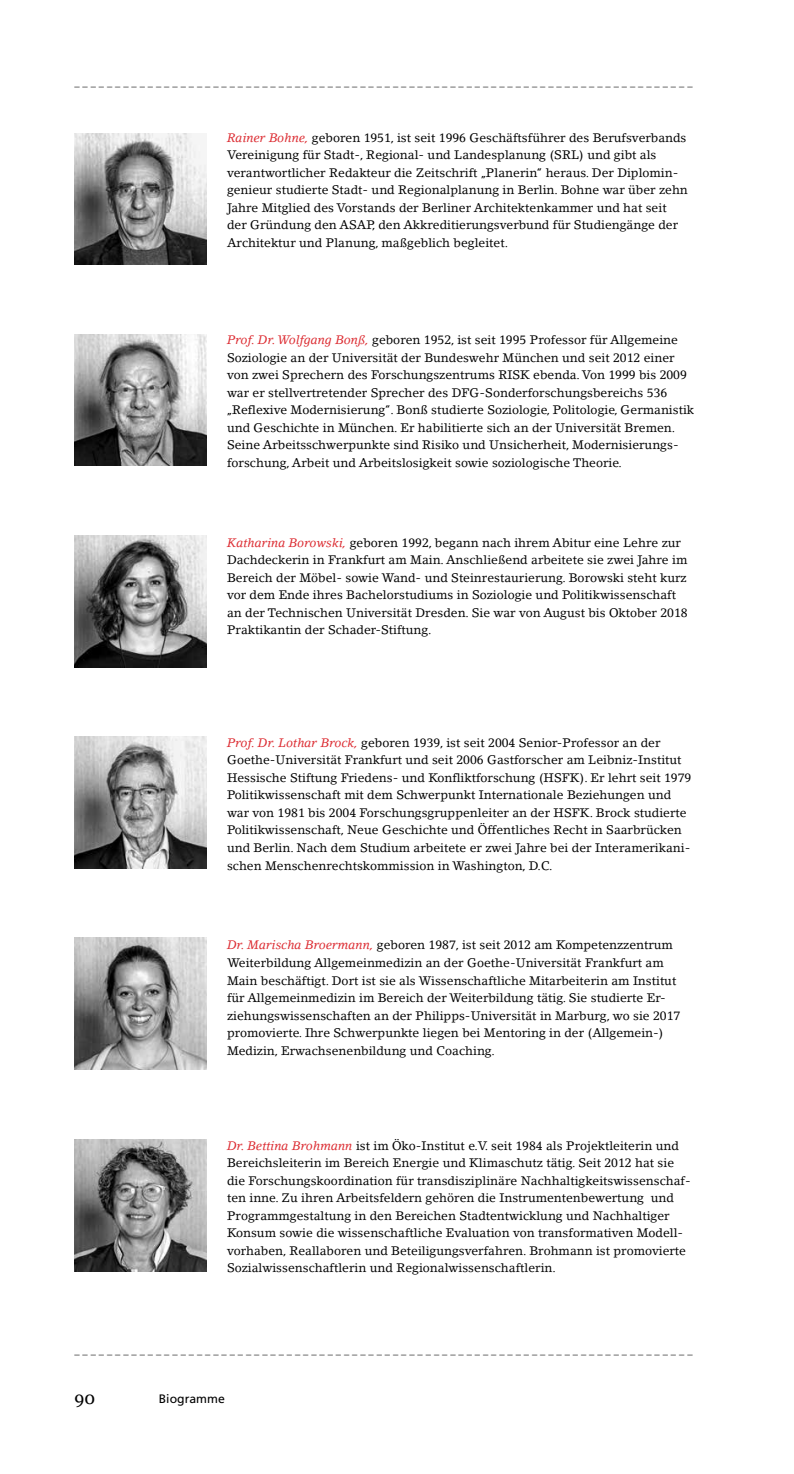
<style>
.page{position:relative;width:794px;height:1474px;background:#fff}
.page>*{position:absolute;margin:0;border:0;box-sizing:border-box;transform-origin:0 0}
.t1{font:17.5px "Georgia";color:#000}
.t2{font:12.25px/17.5px "Lino Letter Std";color:#000}
.t3{font:12.25px "Frutiger";color:#000}
.t4{font:10.5px "Frutiger";color:#000}
.s1{font-style:italic;color:#dc2c32}
</style>
<div class="page">
<img style="left:74px;top:133px;width:132px;height:132px">
<img style="left:74px;top:334px;width:132px;height:131px">
<img style="left:74px;top:535px;width:132px;height:132px">
<img style="left:74px;top:736px;width:132px;height:132px">
<img style="left:74px;top:937px;width:132px;height:132px">
<img style="left:74px;top:1139px;width:132px;height:132px">
<p class="t4" style="left:74px;top:76px;width:619px">_ _ _ _ _ _ _ _ _ _ _ _ _ _ _ _ _ _ _ _ _ _ _ _ _ _ _ _ _ _ _ _ _ _ _ _ _ _ _ _ _ _ _ _ _ _ _ _ _ _ _ _ _ _ _ _ _ _ _ _ _ _ _ _ _ _ _ _ _ _ _ _ _ _ _ _</p>
<p class="t2" style="left:227px;top:129px;width:462px"><span class="s1">Rainer Bohne,</span> geboren 1951, ist seit 1996 Geschäftsführer des Berufsverbands Vereinigung für Stadt-, Regional- und Landesplanung (SRL) und gibt als verantwortlicher Redakteur die Zeitschrift „Planerin“ heraus. Der Diplomin&shy;genieur studierte Stadt- und Regionalplanung in Berlin. Bohne war über zehn Jahre Mitglied des Vorstands der Berliner Architektenkammer und hat seit der Gründung den ASAP, den Akkreditierungsverbund für Studiengänge der Architektur und Planung, maßgeblich begleitet.</p>
<p class="t2" style="left:227px;top:331px;width:468px"><span class="s1">Prof. Dr. Wolfgang Bonß,</span> geboren 1952, ist seit 1995 Professor für Allgemeine Soziologie an der Universität der Bundeswehr München und seit 2012 einer von zwei Sprechern des Forschungszentrums RISK ebenda. Von 1999 bis 2009 war er stellvertretender Sprecher des DFG-Sonderforschungsbereichs 536 „Reflexive Modernisierung“. Bonß studierte Soziologie, Politologie, Germanistik und Geschichte in München. Er habilitierte sich an der Universität Bremen.<br>Seine Arbeitsschwerpunkte sind Risiko und Unsicherheit, Modernisierungs&shy;forschung, Arbeit und Arbeitslosigkeit sowie soziologische Theorie.</p>
<p class="t2" style="left:227px;top:534px;width:462px"><span class="s1">Katharina Borowski,</span> geboren 1992, begann nach ihrem Abitur eine Lehre zur Dachdeckerin in Frankfurt am Main. Anschließend arbeitete sie zwei Jahre im Bereich der Möbel- sowie Wand- und Steinrestaurierung. Borowski steht kurz vor dem Ende ihres Bachelorstudiums in Soziologie und Politikwissenschaft an der Technischen Universität Dresden. Sie war von August bis Oktober 2018<br>Praktikantin der Schader-Stiftung.</p>
<p class="t2" style="left:227px;top:733px;width:466px"><span class="s1">Prof. Dr. Lothar Brock,</span> geboren 1939, ist seit 2004 Senior-Professor an der Goethe-Universität Frankfurt und seit 2006 Gastforscher am Leibniz-Institut Hessische Stiftung Friedens- und Konfliktforschung (HSFK). Er lehrt seit 1979<br>Politikwissenschaft mit dem Schwerpunkt Internationale Beziehungen und war von 1981 bis 2004 Forschungsgruppenleiter an der HSFK. Brock studierte Politikwissenschaft, Neue Geschichte und Öffentliches Recht in Saarbrücken und Berlin. Nach dem Studium arbeitete er zwei Jahre bei der Interamerikani&shy;schen Menschenrechtskommission in Washington, D.C.</p>
<p class="t2" style="left:227px;top:936px;width:455px"><span class="s1">Dr. Marischa Broermann,</span> geboren 1987, ist seit 2012 am Kompetenzzentrum Weiterbildung Allgemeinmedizin an der Goethe-Universität Frankfurt am Main beschäftigt. Dort ist sie als Wissenschaftliche Mitarbeiterin am Institut für Allgemeinmedizin im Bereich der Weiterbildung tätig. Sie studierte Er&shy;ziehungswissenschaften an der Philipps-Universität in Marburg, wo sie 2017 promovierte. Ihre Schwerpunkte liegen bei Mentoring in der (Allgemein-)<br>Medizin, Erwachsenenbildung und Coaching.</p>
<p class="t2" style="left:227px;top:1136px;width:465px"><span class="s1">Dr. Bettina Brohmann</span> ist im Öko-Institut e.V. seit 1984 als Projektleiterin und Bereichsleiterin im Bereich Energie und Klimaschutz tätig. Seit 2012 hat sie die Forschungskoordination für transdisziplinäre Nachhaltigkeitswissenschaf&shy;ten inne. Zu ihren Arbeitsfeldern gehören die Instrumentenbewertung und Programmgestaltung in den Bereichen Stadtentwicklung und Nachhaltiger Konsum sowie die wissenschaftliche Evaluation von transformativen Modell&shy;vorhaben, Reallaboren und Beteiligungsverfahren. Brohmann ist promovierte Sozialwissenschaftlerin und Regionalwissenschaftlerin.</p>
<p class="t4" style="left:74px;top:1343px;width:619px">_ _ _ _ _ _ _ _ _ _ _ _ _ _ _ _ _ _ _ _ _ _ _ _ _ _ _ _ _ _ _ _ _ _ _ _ _ _ _ _ _ _ _ _ _ _ _ _ _ _ _ _ _ _ _ _ _ _ _ _ _ _ _ _ _ _ _ _ _ _ _ _ _ _ _ _</p>
<h1 class="t1" style="left:74px;top:1386px;width:22px">90</h1>
<p class="t3" style="left:159px;top:1391px;width:68px">Biogramme</p>
</div>
